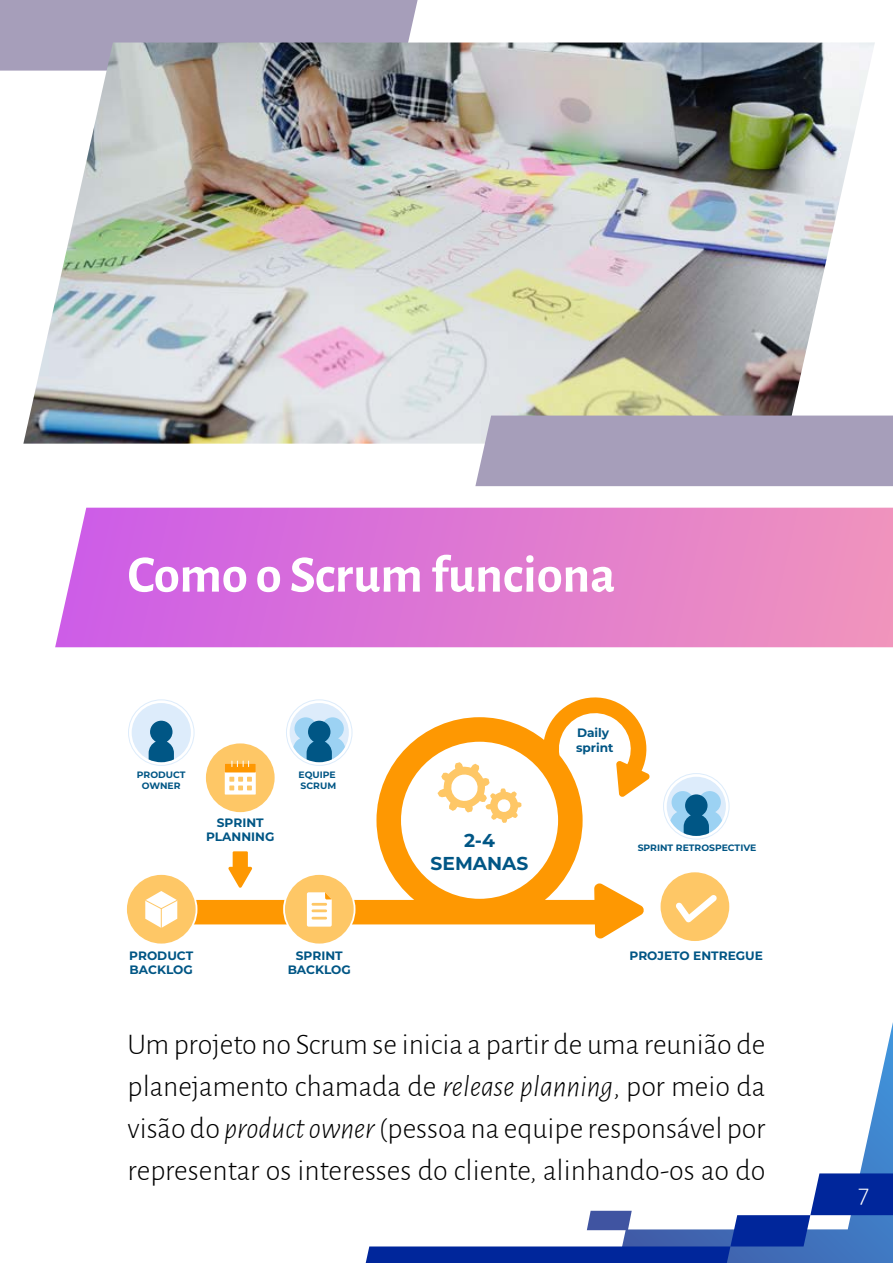
<style>
.page{position:relative;width:893px;height:1263px;background:#fff}
.page>*{position:absolute;margin:0;border:0;box-sizing:border-box;transform-origin:0 0}
.t1{font:700 52.5px "Alegreya Sans";letter-spacing:-.005em;color:#fff}
.t2{font:300 30px/42px "Alegreya Sans";color:#000;text-align:justify}
.t3{font:300 27px "Alegreya Sans";color:#fff}
.t4{font:700 18.75px/22.4px "Montserrat";color:#005685;text-align:center}
.t5{font:700 12.15px/14.5px "Montserrat";color:#005685}
.t6{font:700 9.3px/11.1px "Montserrat";color:#005685;text-align:center}
.s1{font-style:italic}
</style>
<div class="page">
<svg style="left:55px;top:508px;width:838px;height:139px;background:#df7ad2"></svg>
<div style="left:0;top:0;width:418px;height:71px;background:#a69eba"></div>
<img style="left:23px;top:43px;width:852px;height:401px">
<div style="left:475px;top:416px;width:418px;height:70px;background:#a69eba"></div>
<svg style="left:152px;top:697px;width:498px;height:242px"></svg>
<svg style="left:437px;top:762px;width:84px;height:61px"></svg>
<div style="left:206px;top:743px;width:69px;height:69px;background:#fec766;border-radius:50%"></div>
<svg style="left:225px;top:763px;width:31px;height:31px"></svg>
<div style="left:225px;top:763px;width:31px;height:9px;background:#fe9802"></div>
<svg style="left:229px;top:777px;width:23px;height:13px"></svg>
<svg style="left:231px;top:761px;width:18px;height:6px"></svg>
<svg style="left:125px;top:873px;width:72px;height:72px"></svg>
<div style="left:127px;top:875px;width:69px;height:68px;background:#fec766;border-radius:50%"></div>
<svg style="left:145px;top:891px;width:33px;height:37px"></svg>
<svg style="left:283px;top:873px;width:72px;height:72px"></svg>
<div style="left:285px;top:875px;width:69px;height:68px;background:#fec766;border-radius:50%"></div>
<svg style="left:307px;top:892px;width:25px;height:35px"></svg>
<svg style="left:228px;top:851px;width:24px;height:37px"></svg>
<div style="left:132px;top:703px;width:59px;height:59px;background:#ddecfb;border-radius:50%"></div>
<div style="left:128px;top:700px;width:66px;height:66px;border:1px solid #ddecfb;border-radius:50%"></div>
<svg style="left:149px;top:721px;width:25px;height:41px"></svg>
<div style="left:290px;top:703px;width:59px;height:59px;background:#ddecfb;border-radius:50%"></div>
<div style="left:286px;top:700px;width:66px;height:66px;border:1px solid #ddecfb;border-radius:50%"></div>
<svg style="left:293px;top:717px;width:52px;height:45px"></svg>
<div style="left:667px;top:777px;width:59px;height:59px;background:#ddecfb;border-radius:50%"></div>
<svg style="left:670px;top:791px;width:51px;height:15px"></svg>
<svg style="left:615px;top:806px;width:278px;height:367px"></svg>
<svg style="left:366px;top:1173px;width:527px;height:90px"></svg>
<h1 class="t1" style="left:128px;top:536px;width:489px">Como o Scrum funciona</h1>
<p class="t6" style="left:137px;top:768px;width:50px">PRODUCT<br>OWNER</p>
<p class="t6" style="left:298px;top:768px;width:39px;text-align:left">EQUIPE<br>SCRUM</p>
<p class="t5" style="left:206px;top:815px;width:70px;text-align:center">SPRINT<br>PLANNING</p>
<p class="t4" style="left:431px;top:828px;width:99px">2-4<br>SEMANAS</p>
<p class="t5" style="left:576px;top:725px;width:39px">Daily sprint</p>
<p class="t6" style="left:638px;top:842px;width:120px">SPRINT RETROSPECTIVE</p>
<p class="t5" style="left:129px;top:947px;width:66px">PRODUCT<br>BACKLOG</p>
<p class="t5" style="left:288px;top:947px;width:65px;text-align:center">SPRINT<br>BACKLOG</p>
<p class="t5" style="left:630px;top:947px;width:135px">PROJETO ENTREGUE</p>
<p class="t2" style="left:128px;top:1022px;width:639px">Um projeto no Scrum se inicia a partir de uma reunião de planejamento chamada de <span class="s1">release planning</span>, por meio da visão do <span class="s1">product owner</span> (pessoa na equipe responsável por representar os interesses do cliente, alinhando-os ao do</p>
<p class="t3" style="left:858px;top:1175px;width:13px">7</p>
</div>
